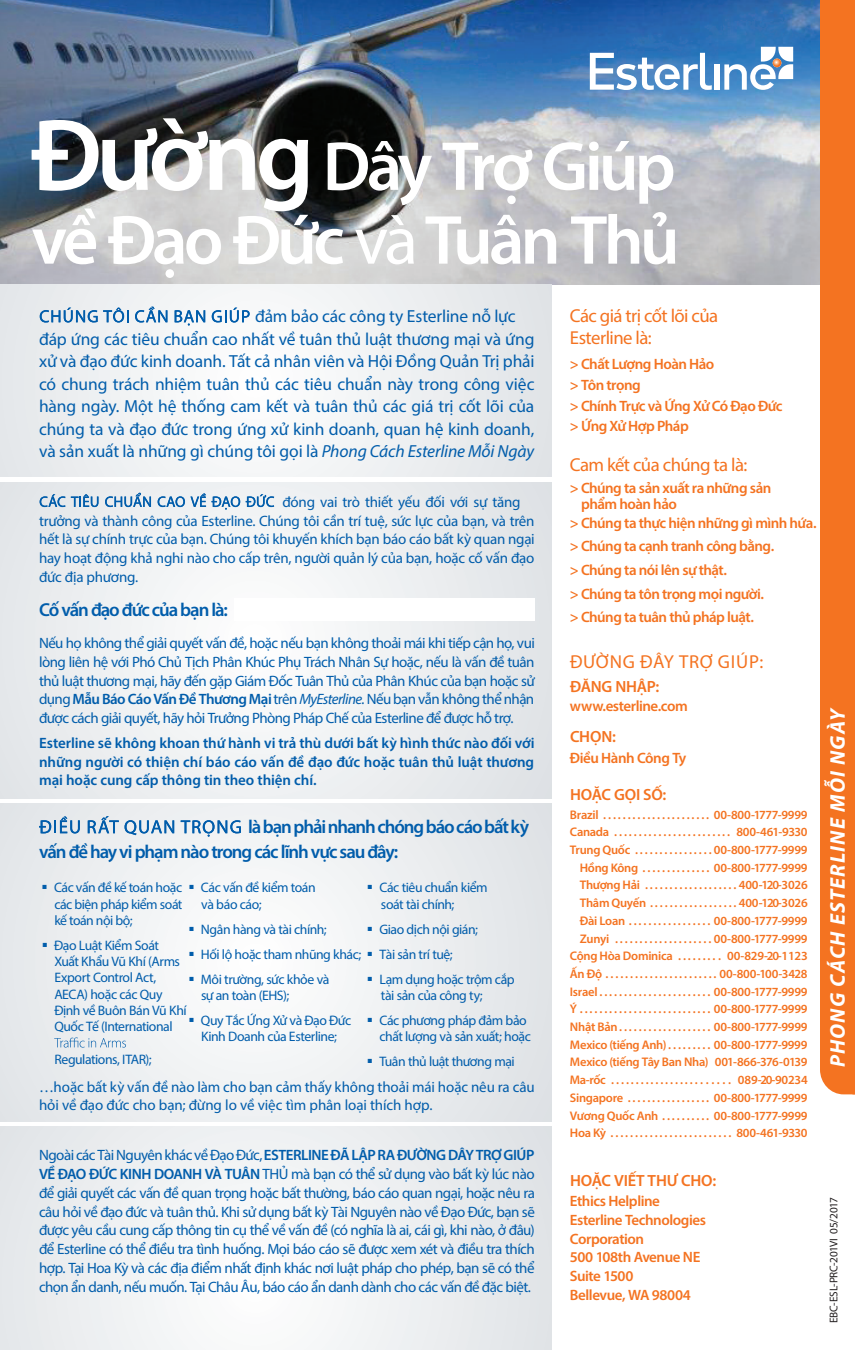
<style>
.page{position:relative;width:855px;height:1350px;background:#fff}
.page>*{position:absolute;margin:0;border:0;box-sizing:border-box;transform-origin:0 0}
.t1{font:600 70px/73.8px "Myriad Pro";letter-spacing:-.055em;color:#fff}
.t2{font:italic 700 21.25px "Myriad Pro";letter-spacing:.055em;color:#fff}
.t3{font:600 18.75px/25px "Myriad Pro";letter-spacing:-.055em;color:#015dab}
.t4{font:900 18.75px/22.5px "Myriad Pro";letter-spacing:-.03em;color:#f47321}
.t5{font:900 18.75px "Myriad Pro";letter-spacing:.035em;color:#f47321}
.t6{font:17.5px/22.5px "Myriad Pro";letter-spacing:-.01em;color:#015dab}
.t7{font:600 16.25px "Myriad Pro";letter-spacing:-.01em;color:#f47321}
.t8{font:15px/18.8px "Myriad Pro";letter-spacing:-.02em;color:#015dab}
.t9{font:600 15px/18.8px "Myriad Pro";letter-spacing:-.035em;color:#f47321}
.t10{font:600 15px/18.8px "Myriad Pro";letter-spacing:-.005em;color:#015dab;text-align:justify}
.t11{font:300 13.75px/16.2px "Myriad Pro";letter-spacing:-.035em;color:#015dab}
.t12{font:600 12.5px/17.8px "Myriad Pro";letter-spacing:-.02em;color:#f47321;text-align:justify}
.t13{font:11.25px "Myriad Pro";letter-spacing:-.015em;color:#231f20}
.s1{font-size:102.5px}
.s2{font-weight:300}
.s3{font-style:italic}
.s4{font-weight:600}
</style>
<div class="page">
<img style="left:0;top:0;width:820px;height:284px">
<div style="left:0;top:284px;width:551px;height:193px;background:linear-gradient(to right,#f2f4f5,#eceef0)"></div>
<div style="left:0;top:483px;width:551px;height:315px;background:linear-gradient(to right,#f0f2f3,#eaedef)"></div>
<div style="left:0;top:803px;width:551px;height:319px;background:linear-gradient(to right,#f0f2f3,#eaedef)"></div>
<div style="left:0;top:1127px;width:551px;height:223px;background:linear-gradient(to right,#f1f2f4,#ebedef)"></div>
<svg style="left:40px;top:308px;width:89px;height:15px"></svg>
<svg style="left:135px;top:307px;width:32px;height:16px"></svg>
<svg style="left:175px;top:310px;width:30px;height:16px"></svg>
<svg style="left:212px;top:308px;width:38px;height:15px"></svg>
<svg style="left:40px;top:494px;width:59px;height:13px"></svg>
<svg style="left:105px;top:493px;width:46px;height:14px"></svg>
<svg style="left:158px;top:493px;width:82px;height:17px"></svg>
<svg style="left:246px;top:494px;width:28px;height:13px"></svg>
<svg style="left:54px;top:1037px;width:72px;height:11px"></svg>
<svg style="left:39px;top:816px;width:41px;height:18px"></svg>
<svg style="left:88px;top:816px;width:86px;height:19px"></svg>
<svg style="left:181px;top:820px;width:60px;height:17px"></svg>
<div style="left:714px;top:64px;width:5px;height:26px;background:#fff"></div>
<svg style="left:590px;top:53px;width:122px;height:37px"></svg>
<svg style="left:724px;top:47px;width:69px;height:43px"></svg>
<div style="left:820px;top:534px;width:35px;height:560px;background:#f47321"></div>
<div style="left:820px;top:0;width:35px;height:534px;background:#f47321"></div>
<div style="left:235px;top:598px;width:300px;height:23px;background:#fff"></div>
<h1 class="t1" style="left:31px;top:128px;width:650px"><span class="s1">Đường</span> Dây Trợ Giúp về Đạo Đức <span class="s2">và</span>Tuân Thủ</h1>
<p class="t6" style="left:39px;top:305px;width:497px;text-indent:216px">đảm bảo các công ty Esterline nỗ lực đáp ứng các tiêu chuẩn cao nhất về tuân thủ luật thương mại và ứng xử và đạo đức kinh doanh. Tất cả nhân viên và Hội Đồng Quản Trị phải có chung trách nhiệm tuân thủ các tiêu chuẩn này trong công việc hàng ngày. Một hệ thống cam kết và tuân thủ các giá trị cốt lõi của chúng ta và đạo đức trong ứng xử kinh doanh, quan hệ kinh doanh, và sản xuất là những gì chúng tôi gọi là <span class="s3">Phong Cách Esterline Mỗi Ngày</span></p>
<p class="t8" style="left:39px;top:492px;width:497px;text-indent:243px">đóng vai trò thiết yếu đối với sự tăng trưởng và thành công của Esterline. Chúng tôi cần trí tuệ, sức lực của bạn, và trên hết là sự chính trực của bạn. Chúng tôi khuyến khích bạn báo cáo bất kỳ quan ngại hay hoạt động khả nghi nào cho cấp trên, người quản lý của bạn, hoặc cố vấn đạo đức địa phương.</p>
<p class="t3" style="left:39px;top:597px;width:190px">Cố vấn đạo đức của bạn là:</p>
<p class="t8" style="left:39px;top:633px;width:497px;text-align:justify">Nếu họ không thể giải quyết vấn đề, hoặc nếu bạn không thoải mái khi tiếp cận họ, vui lòng liên hệ với Phó Chủ Tịch Phân Khúc Phụ Trách Nhân Sự hoặc, nếu là vấn đề tuân thủ luật thương mại, hãy đến gặp Giám Đốc Tuân Thủ của Phân Khúc của bạn hoặc sử dụng <span class="s4">Mẫu Báo Cáo Vấn Đề Thương Mại</span>trên <span class="s3">MyEsterline.</span> Nếu bạn vẫn không thể nhận được cách giải quyết, hãy hỏi Trưởng Phòng Pháp Chế của Esterline để được hỗ trợ.</p>
<p class="t10" style="left:39px;top:733px;width:497px">Esterline sẽ không khoan thứ hành vi trả thù dưới bất kỳ hình thức nào đối với những người có thiện chí báo cáo vấn đề đạo đức hoặc tuân thủ luật thương mại hoặc cung cấp thông tin theo thiện chí.</p>
<p class="t3" style="left:39px;top:814px;width:491px;text-indent:209px">làbạnphảinhanhchóngbáocáobấtkỳ vấn đề hay vi phạm nào trong các lĩnh vực sau đây:</p>
<p class="t11" style="left:201px;top:879px;width:116px;text-indent:-13px">▪ Các vấn đề kiểm toán và báo cáo;</p>
<p class="t11" style="left:188px;top:921px;width:140px">▪ Ngân hàng và tài chính;</p>
<p class="t11" style="left:188px;top:946px;width:266px">▪ Hối lộ hoặc tham nhũng khác; ▪ Tài sản trí tuệ;</p>
<p class="t11" style="left:201px;top:971px;width:130px;text-indent:-13px">▪ Môi trường, sức khỏe và sự an toàn (EHS);</p>
<p class="t11" style="left:188px;top:1012px;width:164px;text-align:center">▪ Quy Tắc Ứng Xử và Đạo Đức<br>Kinh Doanh của Esterline;</p>
<p class="t11" style="left:381px;top:879px;width:108px;text-indent:-14px">▪ Các tiêu chuẩn kiểm soát tài chính;</p>
<p class="t11" style="left:367px;top:921px;width:112px">▪ Giao dịch nội gián;</p>
<p class="t11" style="left:381px;top:971px;width:135px;text-indent:-14px">▪ Lạm dụng hoặc trộm cắp tài sản của công ty;</p>
<p class="t11" style="left:380px;top:1012px;width:153px;text-indent:-13px">▪ Các phương pháp đảm bảo chất lượng và sản xuất; hoặc</p>
<p class="t11" style="left:367px;top:1053px;width:149px">▪ Tuân thủ luật thương mại</p>
<p class="t11" style="left:54px;top:879px;width:130px;text-align:justify;text-indent:-13px">▪ Các vấn đề kế toán hoặc các biện pháp kiểm soát kế toán nội bộ;</p>
<p class="t11" style="left:54px;top:937px;width:134px;text-indent:-13px">▪ Đạo Luật Kiểm Soát<br>Xuất Khẩu Vũ Khí (Arms<br>Export Control Act,<br>AECA) hoặc các Quy<br>Định về Buôn Bán Vũ Khí<br>Quốc Tế (International</p>
<p class="t11" style="left:54px;top:1051px;width:99px">Regulations, ITAR);</p>
<p class="t8" style="left:39px;top:1077px;width:497px">…hoặc bất kỳ vấn đề nào làm cho bạn cảm thấy không thoải mái hoặc nêu ra câu hỏi về đạo đức cho bạn; đừng lo về việc tìm phân loại thích hợp.</p>
<p class="t8" style="left:39px;top:1146px;width:497px;text-align:justify">Ngoài cácTàiNguyênkhác về ĐạoĐức,<span class="s4">ESTERLINEĐÃLẬPRAĐƯỜNG DÂYTRỢGIÚP VỀ ĐẠO ĐỨC KINH DOANH VÀ TUÂN</span> THỦ mà bạn có thể sử dụng vào bất kỳ lúc nào để giải quyết các vấn đề quan trọng hoặc bất thường, báo cáo quan ngại, hoặc nêu ra câu hỏi về đạo đức và tuân thủ. Khi sử dụng bất kỳ Tài Nguyên nào về Đạo Đức, bạn sẽ được yêu cầu cung cấp thông tin cụ thể về vấn đề (có nghĩa là ai, cái gì, khi nào, ở đâu) để Esterline có thể điều tra tình huống. Mọi báo cáo sẽ được xem xét và điều tra thích hợp. Tại Hoa Kỳ và các địa điểm nhất định khác nơi luật pháp cho phép, bạn sẽ có thể chọn ẩn danh, nếu muốn. Tại Châu Âu, báo cáo ẩn danh dành cho các vấn đề đặc biệt.</p>
<p class="t4" style="left:570px;top:304px;width:150px">Các giá trị cốt lõi của<br>Esterline là:</p>
<p class="t9" style="left:570px;top:354px;width:214px;line-height:20.6px">&gt; Chất Lượng Hoàn Hảo<br>&gt; Tôn trọng<br>&gt; Chính Trực và Ứng Xử Có Đạo Đức &gt; Ứng Xử Hợp Pháp</p>
<p class="t4" style="left:570px;top:453px;width:179px">Cam kết của chúng ta là:</p>
<p class="t9" style="left:581px;top:479px;width:192px;line-height:16.2px;text-indent:-11px">&gt; Chúng ta sản xuất ra những sản phẩm hoàn hảo</p>
<p class="t9" style="left:570px;top:510px;width:248px;line-height:23.6px">&gt; Chúng ta thực hiện những gì mình hứa. &gt; Chúng ta cạnh tranh công bằng.<br>&gt; Chúng ta nói lên sự thật.<br>&gt; Chúng ta tôn trọng mọi người.<br>&gt; Chúng ta tuân thủ pháp luật.</p>
<p class="t5" style="left:570px;top:650px;width:195px">ĐƯỜNG ĐÂY TRỢ GIÚP:</p>
<p class="t7" style="left:570px;top:676px;width:91px">ĐĂNG NHẬP:</p>
<p class="t9" style="left:570px;top:696px;width:119px">www.esterline.com</p>
<p class="t7" style="left:570px;top:726px;width:47px">CHỌN:</p>
<p class="t9" style="left:570px;top:749px;width:118px">Điều Hành Công Ty</p>
<p class="t7" style="left:570px;top:784px;width:98px">HOẶC GỌI SỐ:</p>
<p class="t12" style="left:570px;top:805px;width:239px">Brazil ...................... 00-800-1777-9999<br>Canada ........................ 800-461-9330<br>Trung Quốc . . . . . . . . . . . . . . . . 00-800-1777-9999</p>
<p class="t12" style="left:580px;top:858px;width:229px">Hồng Kông . . . . . . . . . . . . . . 00-800-1777-9999<br>Thượng Hải ...................400-120-3026<br>Thâm Quyến ..................400-120-3026<br>Đài Loan .... . ............ 00-800-1777-9999<br>Zunyi ....................00-800-1777-9999</p>
<p class="t12" style="left:570px;top:965px;width:239px">Ấn Độ .......................00-800-100-3428<br>Israel....................... 00-800-1777-9999<br>Ý........................... 00-800-1777-9999<br>NhậtBản................... 00-800-1777-9999<br>Mexico (tiếng Anh). . . . . . . . . 00-800-1777-9999<br>Mexico (tiếng Tây Ban Nha) 001-866-376-0139</p>
<p class="t12" style="left:570px;top:1089px;width:239px">Singapore . . . . . . . . . . . . . . . . . 00-800-1777-9999</p>
<p class="t12" style="left:570px;top:947px;width:239px">Cộng Hòa Dominica . . . . . . . . . 00-829-20-1123</p>
<p class="t12" style="left:570px;top:1071px;width:239px">Ma-rốc .................. . . . . . . 089-20-90234</p>
<p class="t12" style="left:570px;top:1106px;width:239px">Vương Quốc Anh . . . . . . . . . . 00-800-1777-9999<br>HoaKỳ ......................... 800-461-9330</p>
<p class="t7" style="left:570px;top:1170px;width:148px">HOẶC VIẾT THƯ CHO:</p>
<p class="t9" style="left:570px;top:1191px;width:138px">Ethics Helpline<br>Esterline Technologies<br>Corporation<br>500 108th Avenue NE<br>Suite 1500<br>Bellevue, WA 98004</p>
<h2 class="t2" style="left:824px;top:1067px;width:361px;rotate:-90deg">PHONG CÁCH ESTERLINE MỖI NGÀY</h2>
<p class="t13" style="left:827px;top:1323px;width:128px;rotate:-90deg">EBC-ESL-PRC-201VI 05/2017</p>
</div>
